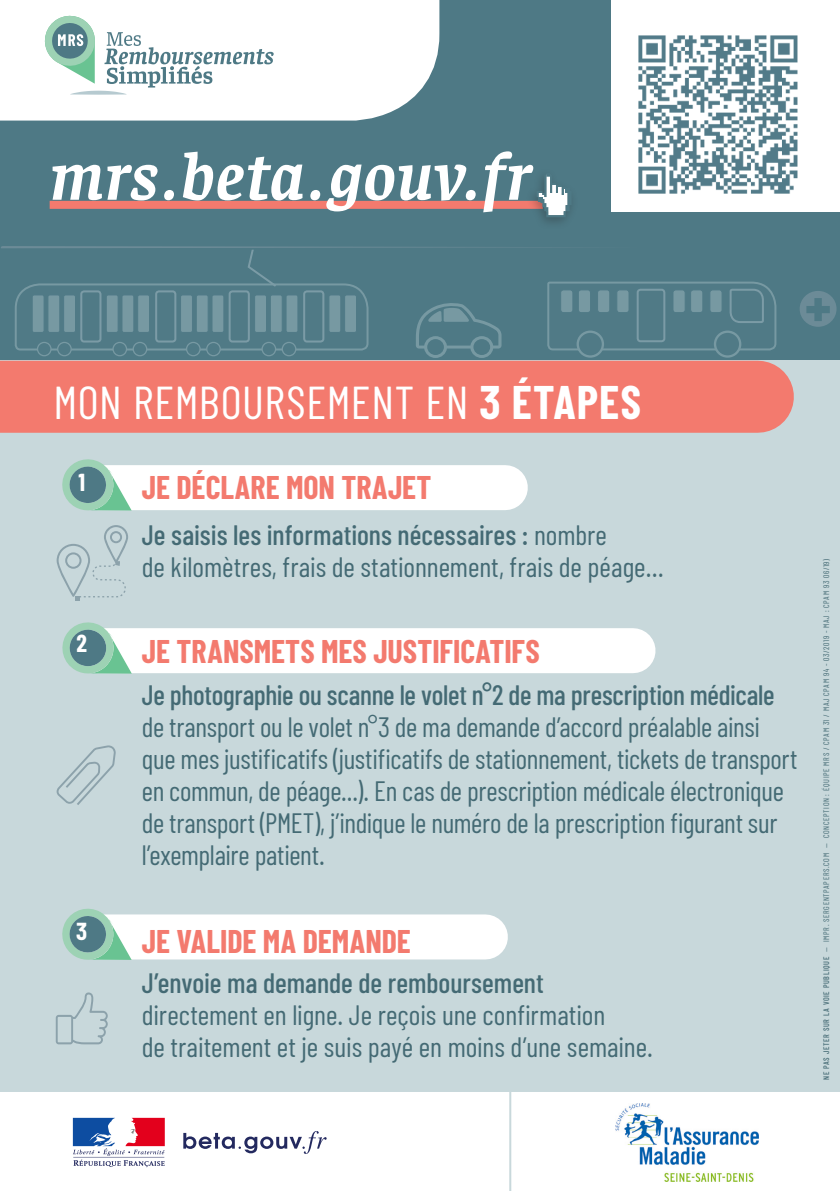
<style>
.page{position:relative;width:840px;height:1191px;background:#fff}
.page>*{position:absolute;margin:0;border:0;box-sizing:border-box;transform-origin:0 0}
.t1{font:italic 700 68px "Faustina";letter-spacing:.015em;color:#fff}
.t2{font:46px "Barlow Condensed";letter-spacing:.015em;color:#fff}
.t3{font:700 32px "Barlow Condensed";color:#f37a6e}
.t4{font:28px/32px "Barlow Condensed";letter-spacing:-.01em;color:#446a74}
.t5{font:500 28px "Barlow Condensed";letter-spacing:-.01em;color:#446a74}
.t6{font:700 24px "Barlow Condensed";color:#fff}
.t7{font:8px "Barlow Condensed";letter-spacing:.08em;color:#446a74}
.s1{font-weight:700}
.s2{font-weight:500}
</style>
<div class="page">
<div style="left:0;top:169px;width:839px;height:1022px;background:#c8d8db"></div>
<div style="left:0;top:1092px;width:839px;height:99px;background:#fff"></div>
<div style="left:98px;top:465px;width:407px;height:45px;background:#fff"></div>
<div style="left:98px;top:628px;width:534px;height:45px;background:#fff"></div>
<svg style="left:62px;top:622px;width:70px;height:52px"></svg>
<div style="left:98px;top:914px;width:387px;height:45px;background:#fff"></div>
<svg style="left:62px;top:908px;width:70px;height:52px"></svg>
<svg style="left:62px;top:459px;width:70px;height:52px"></svg>
<svg style="left:56px;top:992px;width:52px;height:52px"></svg>
<svg style="left:57px;top:525px;width:71px;height:76px"></svg>
<div style="left:0;top:0;width:839px;height:360px;background:#4e7985"></div>
<svg style="left:0;top:0;width:440px;height:121px;background:#e7edee"></svg>
<div style="left:50px;top:201px;width:492px;height:8px;background:#f37a6e"></div>
<svg style="left:56px;top:745px;width:60px;height:60px"></svg>
<svg style="left:800px;top:291px;width:36px;height:36px"></svg>
<svg style="left:1px;top:246px;width:776px;height:112px"></svg>
<div style="left:0;top:361px;width:757px;height:72px;background:#f37a6e"></div>
<div style="left:525px;top:168px;width:52px;height:62px;background:#231f20;opacity:.3"></div>
<svg style="left:536px;top:173px;width:35px;height:44px"></svg>
<svg style="left:183px;top:1131px;width:143px;height:23px"></svg>
<svg style="left:73px;top:1117px;width:92px;height:50px"></svg>
<hr style="left:509px;top:1061px;width:2px;height:130px;background:#c8d8db">
<div style="left:611px;top:0;width:228px;height:212px;background:#fff"></div>
<img style="left:638px;top:35px;width:160px;height:159px">
<svg style="left:0;top:0;width:414px;height:96px;background:#edf2f2"></svg>
<img style="left:615px;top:1103px;width:143px;height:78px">
<p class="t1" style="left:50px;top:130px;width:482px">mrs.beta.gouv.fr</p>
<p class="t2" style="left:53px;top:374px;width:588px">MON REMBOURSEMENT EN <span class="s1">3 ÉTAPES</span></p>
<p class="t6" style="left:78px;top:467px;width:8px">1</p>
<p class="t6" style="left:77px;top:628px;width:12px">2</p>
<p class="t6" style="left:76px;top:917px;width:12px">3</p>
<p class="t3" style="left:142px;top:467px;width:291px">JE DÉCLARE MON TRAJET</p>
<p class="t4" style="left:142px;top:517px;width:523px"><span class="s2">Je saisis les informations nécessaires :</span> nombre<br>de kilomètres, frais de stationnement, frais de péage…</p>
<p class="t3" style="left:142px;top:631px;width:399px">JE TRANSMETS MES JUSTIFICATIFS</p>
<p class="t5" style="left:142px;top:677px;width:634px">Je photographie ou scanne le volet n°2 de ma prescription médicale</p>
<p class="t4" style="left:142px;top:709px;width:619px">de transport ou le volet n°3 de ma demande d’accord préalable ainsi</p>
<p class="t4" style="left:142px;top:741px;width:656px">que mes justificatifs (justificatifs de stationnement, tickets de transport</p>
<p class="t4" style="left:142px;top:773px;width:643px">en commun, de péage...). En cas de prescription médicale électronique</p>
<p class="t4" style="left:142px;top:805px;width:636px">de transport (PMET), j’indique le numéro de la prescription figurant sur</p>
<p class="t4" style="left:142px;top:837px;width:184px">l’exemplaire patient.</p>
<p class="t3" style="left:142px;top:921px;width:270px">JE VALIDE MA DEMANDE</p>
<p class="t4" style="left:142px;top:965px;width:512px"><span class="s2">J’envoie ma demande de remboursement </span>directement en ligne. Je reçois une confirmation<br>de traitement et je suis payé en moins d’une semaine.</p>
<p class="t7" style="left:820px;top:1079px;width:522px;rotate:-90deg"><span class="s2">NE PAS JETER SUR LA VOIE PUBLIQUE</span> — IMPR. SERGENTPAPERS.COM — CONCEPTION : ÉQUIPE MRS / CPAM 31 / MAJ CPAM 94 - 03/2019 - MAJ : CPAM 93 06/19)</p>
</div>
